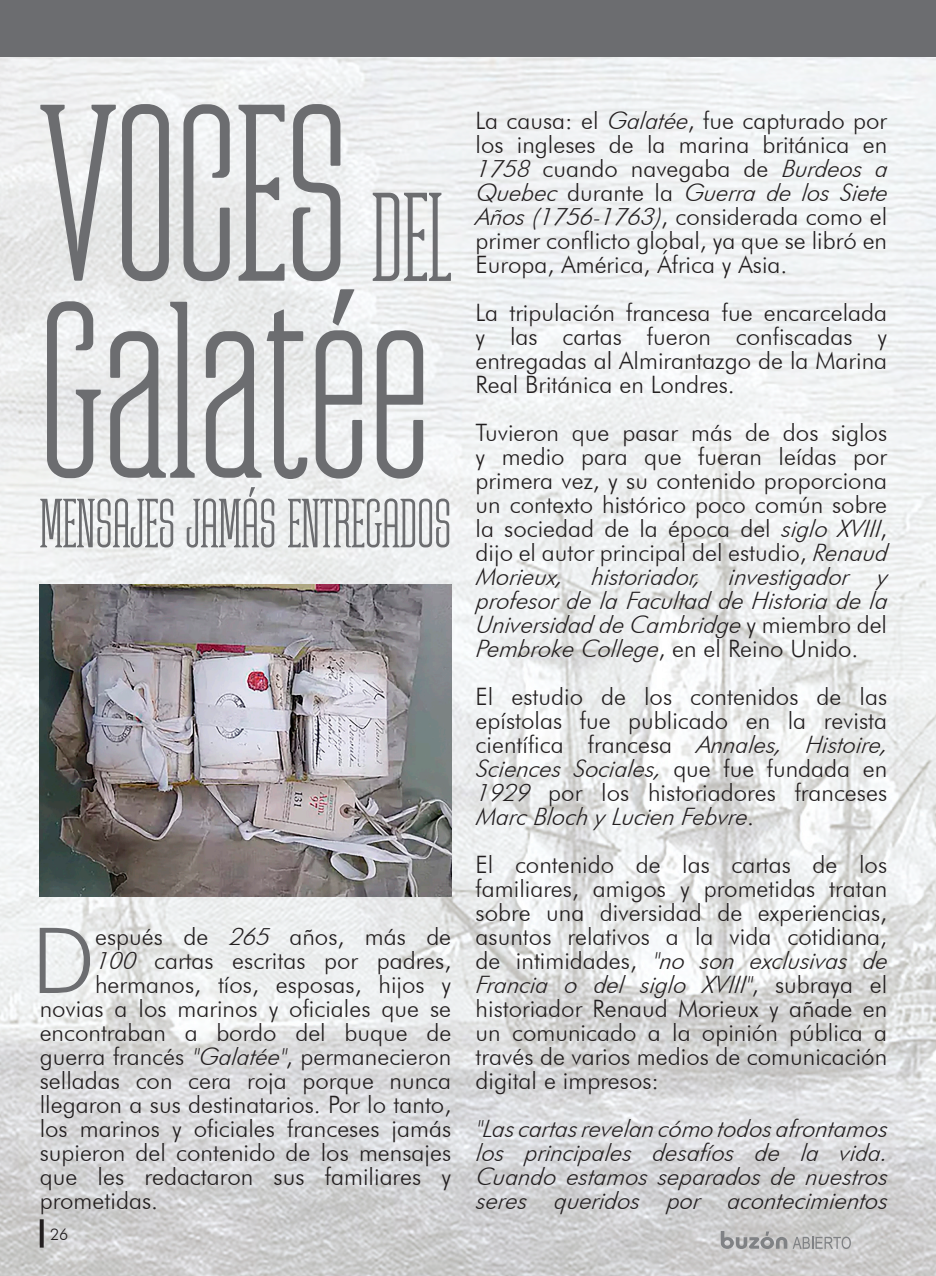
<style>
.page{position:relative;width:936px;height:1276px;background:#fff}
.page>*{position:absolute;margin:0;border:0;box-sizing:border-box;transform-origin:0 0}
.t1{font:300 91.2px "Futura BT";color:#6c6d70}
.t2{font:300 24px/24px "Futura BT";color:#231f20}
.t3{font:italic 300 24px/24px "Futura BT";color:#231f20;text-align:justify}
.t4{font:300 16px "Futura BT";color:#231f20}
.s1{font-style:italic}
</style>
<div class="page">
<div style="left:0;top:0;width:935px;height:57px;background:#6c6d70"></div>
<img style="left:0;top:57px;width:935px;height:1219px">
<svg style="left:40px;top:487px;width:409px;height:60px"></svg>
<svg style="left:40px;top:104px;width:300px;height:177px"></svg>
<svg style="left:372px;top:193px;width:79px;height:88px"></svg>
<svg style="left:47px;top:289px;width:376px;height:190px;fill:#e9eaea"></svg>
<img style="left:40px;top:585px;width:411px;height:312px">
<svg style="left:720px;top:1231px;width:130px;height:18px;background:#b3b3b4"></svg>
<svg style="left:40px;top:1219px;width:4px;height:28px"></svg>
<p class="t1" style="left:32px;top:905px;width:65px">D</p>
<p class="t2" style="left:95px;top:924px;width:357px">espués de <span class="s1">265</span> años, más de</p>
<p class="t2" style="left:95px;top:948px;width:357px"><span class="s1">100</span> cartas escritas por padres,</p>
<p class="t2" style="left:95px;top:972px;width:357px">hermanos, tíos, esposas, hijos y</p>
<p class="t2" style="left:40px;top:996px;width:413px">novias a los marinos y oficiales que se</p>
<p class="t2" style="left:40px;top:1020px;width:413px">encontraban a bordo del buque de</p>
<p class="t2" style="left:40px;top:1044px;width:413px">guerra francés <span class="s1">"Galatée"</span>, permanecieron</p>
<p class="t2" style="left:40px;top:1068px;width:413px">selladas con cera roja porque nunca</p>
<p class="t2" style="left:40px;top:1092px;width:413px">llegaron a sus destinatarios. Por lo tanto,</p>
<p class="t2" style="left:40px;top:1116px;width:413px">los marinos y oficiales franceses jamás</p>
<p class="t2" style="left:40px;top:1140px;width:413px">supieron del contenido de los mensajes</p>
<p class="t2" style="left:40px;top:1164px;width:413px">que les redactaron sus familiares y</p>
<p class="t2" style="left:40px;top:1188px;width:120px">prometidas.</p>
<p class="t4" style="left:50px;top:1224px;width:20px">26</p>
<p class="t2" style="left:475px;top:108px;width:418px">La causa: el <span class="s1">Galatée</span>, fue capturado por los ingleses de la marina británica en <span class="s1">1758</span> cuando navegaba de <span class="s1">Burdeos a Quebec</span> d u ra n t e l a <span class="s1">Guerra de los Siete Años (1756-1763)</span>, considerada como el primer conflicto global, ya que se libró en Europa, América, África y Asia.</p>
<p class="t2" style="left:475px;top:300px;width:413px;text-align:justify">La tripulación francesa fue encarcelada y las cartas fueron confiscadas y entregadas al Almirantazgo de la Marina Real Británica en Londres.</p>
<p class="t2" style="left:475px;top:420px;width:418px">Tuvieron que pasar más de dos siglos y medio para que fueran leídas por primera vez, y su contenido proporciona un contexto histórico poco común sobre la sociedad de la época del <span class="s1">siglo XVIII</span>, dijo el autor principal del estudio, <span class="s1">Renaud Morieux, historiador, investigador y p rofesor de la Facultad de Historia de la Universidad de Cambridge</span> y m i e m b ro d e l <span class="s1">Pembroke College</span>, e n e l Re i n o U n i d o .</p>
<p class="t2" style="left:475px;top:684px;width:413px;text-align:justify">El estudio de los contenidos de las epístolas fue publicado en la revista científica francesa <span class="s1">Annales, Histoire, Sciences Sociales,</span> q u e f u e f u n d a d a e n <span class="s1">1929</span> por los historiadores franceses <span class="s1">Marc Bloch y Lucien Febvre</span>.</p>
<p class="t2" style="left:475px;top:852px;width:418px">El contenido de las cartas de los familiares, amigos y prometidas tratan sobre una diversidad de experiencias, asuntos relativos a la vida cotidiana, d e i n t i m i d a d e s , <span class="s1">"no son exclusivas de Francia o del siglo XVIII"</span>, s u b ra y a e l historiador Renaud Morieux y añade en un comunicado a la opinión pública a través de varios medios de comunicación digital e impresos:</p>
<p class="t3" style="left:475px;top:1116px;width:418px">"Las cartas revelan cómo todos afrontamos los p rincip ales desafíos de la vida.<br>Cuando estamos sep arados de nuestros seres queridos por acontecimientos</p>
</div>
